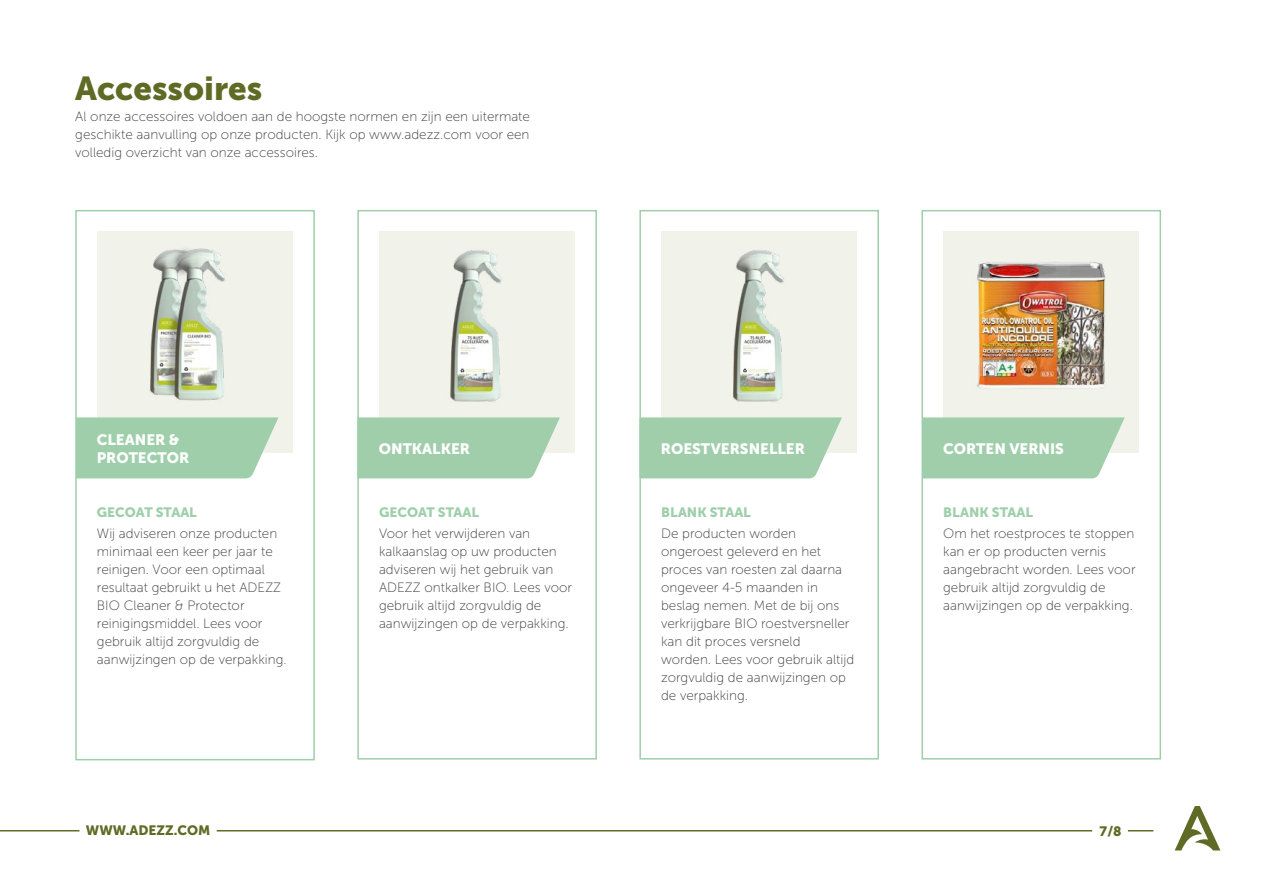
<style>
.page{position:relative;width:1263px;height:893px;background:#fff}
.page>*{position:absolute;margin:0;border:0;box-sizing:border-box;transform-origin:0 0}
.t1{font:33px "Museo Sans 900";color:#5f6b24}
.t2{font:15px/18px "Museo Sans 900";color:#fff}
.t3{font:13.5px/18px "Museo Sans 100";color:#3c3c3b}
.t4{font:13.5px "Museo Sans 900";color:#9ecfaa}
.t5{font:13.5px "Museo Sans 900";color:#5f6b24}
</style>
<div class="page">
<svg style="left:1175px;top:806px;width:45px;height:44px"></svg>
<svg style="left:1128px;top:830px;width:25px;height:1px"></svg>
<hr style="left:0;top:830px;width:80px;height:1px;background:#5f6b24">
<hr style="left:217px;top:830px;width:875px;height:1px;background:#5f6b24">
<div style="left:97px;top:231px;width:196px;height:222px;background:#f1f3eb"></div>
<svg style="left:78px;top:417px;width:200px;height:61px;background:#a4d2af"></svg>
<div style="left:75px;top:210px;width:240px;height:550px;border:2px solid #9ecfaa"></div>
<img style="left:150px;top:248px;width:75px;height:153px">
<div style="left:661px;top:231px;width:196px;height:222px;background:#f1f3eb"></div>
<div style="left:379px;top:231px;width:196px;height:222px;background:#f1f3eb"></div>
<svg style="left:642px;top:417px;width:200px;height:61px;background:#a6d1b0"></svg>
<svg style="left:360px;top:417px;width:200px;height:61px;background:#a6d1b0"></svg>
<div style="left:639px;top:210px;width:240px;height:550px;border:2px solid #a0ceab"></div>
<div style="left:357px;top:210px;width:240px;height:550px;border:2px solid #a0ceab"></div>
<img style="left:733px;top:250px;width:51px;height:152px">
<img style="left:450px;top:250px;width:52px;height:152px">
<div style="left:943px;top:231px;width:196px;height:222px;background:#f1f3eb"></div>
<svg style="left:924px;top:417px;width:201px;height:61px;background:#a6d1b0"></svg>
<div style="left:921px;top:210px;width:240px;height:550px;border:2px solid #a0ceab"></div>
<img style="left:977px;top:262px;width:129px;height:127px">
<h1 class="t1" style="left:75px;top:70px;width:189px">Accessoires</h1>
<p class="t3" style="left:75px;top:107px;width:456px;text-align:justify">Al onze accessoires voldoen aan de hoogste normen en zijn een uitermate geschikte aanvulling op onze producten. Kijk op www.adezz.com voor een volledig overzicht van onze accessoires.</p>
<p class="t2" style="left:97px;top:430px;width:94px">CLEANER &amp;<br>PROTECTOR</p>
<p class="t4" style="left:97px;top:505px;width:101px">GECOAT STAAL</p>
<p class="t3" style="left:97px;top:524px;width:191px">Wij adviseren onze producten minimaal een keer per jaar te reinigen. Voor een optimaal resultaat gebruikt u het ADEZZ<br>BIO Cleaner &amp; Protector reinigingsmiddel. Lees voor gebruik altijd zorgvuldig de aanwijzingen op de verpakking.</p>
<p class="t2" style="left:379px;top:439px;width:93px">ONTKALKER</p>
<p class="t2" style="left:661px;top:439px;width:146px">ROESTVERSNELLER</p>
<p class="t4" style="left:379px;top:505px;width:101px">GECOAT STAAL</p>
<p class="t4" style="left:661px;top:505px;width:91px">BLANK STAAL</p>
<p class="t3" style="left:379px;top:524px;width:195px">Voor het verwijderen van kalkaanslag op uw producten adviseren wij het gebruik van<br>ADEZZ ontkalker BIO. Lees voor gebruik altijd zorgvuldig de aanwijzingen op de verpakking.</p>
<p class="t3" style="left:661px;top:524px;width:195px">De producten worden ongeroest geleverd en het proces van roesten zal daarna ongeveer 4-5 maanden in beslag nemen. Met de bij ons verkrijgbare BIO roestversneller kan dit proces versneld<br>worden. Lees voor gebruik altijd zorgvuldig de aanwijzingen op de verpakking.</p>
<p class="t2" style="left:943px;top:439px;width:122px">CORTEN VERNIS</p>
<p class="t4" style="left:943px;top:505px;width:91px">BLANK STAAL</p>
<p class="t3" style="left:943px;top:524px;width:194px">Om het roestproces te stoppen kan er op producten vernis aangebracht worden. Lees voor gebruik altijd zorgvuldig de aanwijzingen op de verpakking.</p>
<p class="t5" style="left:86px;top:823px;width:126px">WWW.ADEZZ.COM</p>
<p class="t5" style="left:1100px;top:823px;width:23px">7/8</p>
</div>
